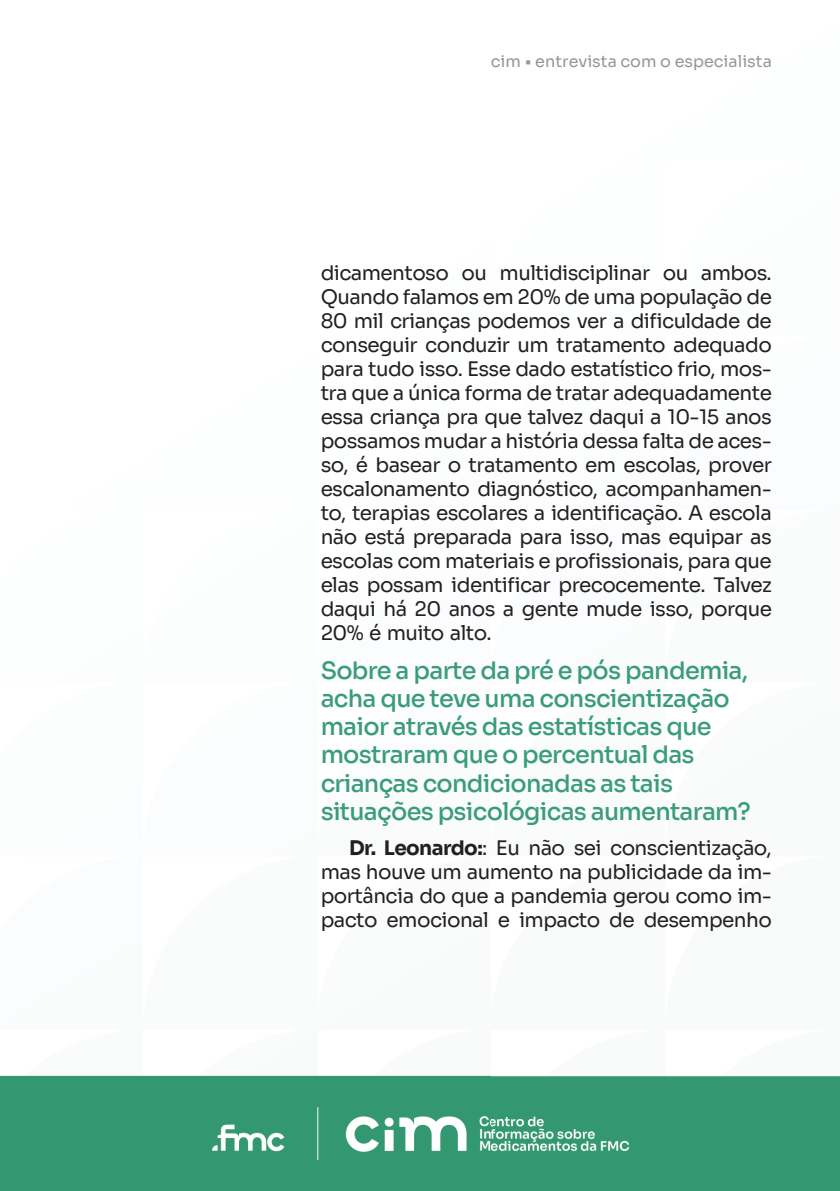
<style>
.page{position:relative;width:840px;height:1191px;background:#fff}
.page>*{position:absolute;margin:0;border:0;box-sizing:border-box;transform-origin:0 0}
.t1{font:500 24px/28px "Sora";letter-spacing:-.03em;color:#399c7b}
.t2{font:20px/24px "Sora";letter-spacing:-.03em;color:#231f20}
.t3{font:16px "Sora";color:#939598}
.s1{font-weight:700}
</style>
<div class="page">
<div style="left:0;top:1075px;width:839px;height:116px;background:#339772"></div>
<p class="t3" style="left:490px;top:48px;width:282px">cim • entrevista com o especialista</p>
<p class="t2" style="left:320px;top:259px;width:452px">dicamentoso<br>Quando falamos em 20% de uma população de 80 mil crianças podemos ver a dificuldade de conseguir conduzir um tratamento adequado</p>
<p class="t2" style="left:320px;top:379px;width:452px">tra que a única forma de tratar adequadamente</p>
<p class="t2" style="left:499px;top:259px;width:152px">multidisciplinar</p>
<p class="t2" style="left:700px;top:259px;width:72px">ambos.</p>
<p class="t2" style="left:461px;top:259px;width:27px">ou</p>
<p class="t2" style="left:662px;top:259px;width:27px">ou</p>
<p class="t2" style="left:320px;top:355px;width:452px">para tudo isso. Esse dado estatístico frio, mos-</p>
<p class="t2" style="left:320px;top:403px;width:452px">essa criança pra que talvez daqui a 10-15 anos</p>
<p class="t2" style="left:320px;top:451px;width:452px">so é, basear o tratamento em escolas, prover</p>
<p class="t2" style="left:320px;top:427px;width:452px">possamos mudar a história dessa falta de aces-</p>
<p class="t2" style="left:320px;top:475px;width:452px">escalonamento diagnóstico, acompanhamen-</p>
<p class="t2" style="left:320px;top:523px;width:452px;text-align:justify">não está preparada para isso, mas equipar as escolas com materiais e profissionais, para que elas possam identificar precocemente. Talvez daqui há 20 anos a gente mude isso, porque 20% é muito alto.</p>
<p class="t1" style="left:320px;top:654px;width:431px">Sobre a parte da pré e pós pandemia, acha que teve uma conscientização maior através das estatísticas que mostraram que o percentual das crianças condicionadas as tais situações psicológicas aumentaram?</p>
<p class="t2" style="left:349px;top:834px;width:424px"><span class="s1">Dr. Leonardo:</span>: Eu não sei conscientização,</p>
<p class="t2" style="left:320px;top:499px;width:452px">to, terapias escolares a identificação A. escola</p>
<p class="t2" style="left:320px;top:858px;width:452px">mas houve um aumento na publicidade da im-</p>
<p class="t2" style="left:320px;top:882px;width:452px">portância do que a pandemia gerou como im-</p>
<p class="t2" style="left:320px;top:906px;width:452px">pacto emocional e impacto de desempenho</p>
</div>
